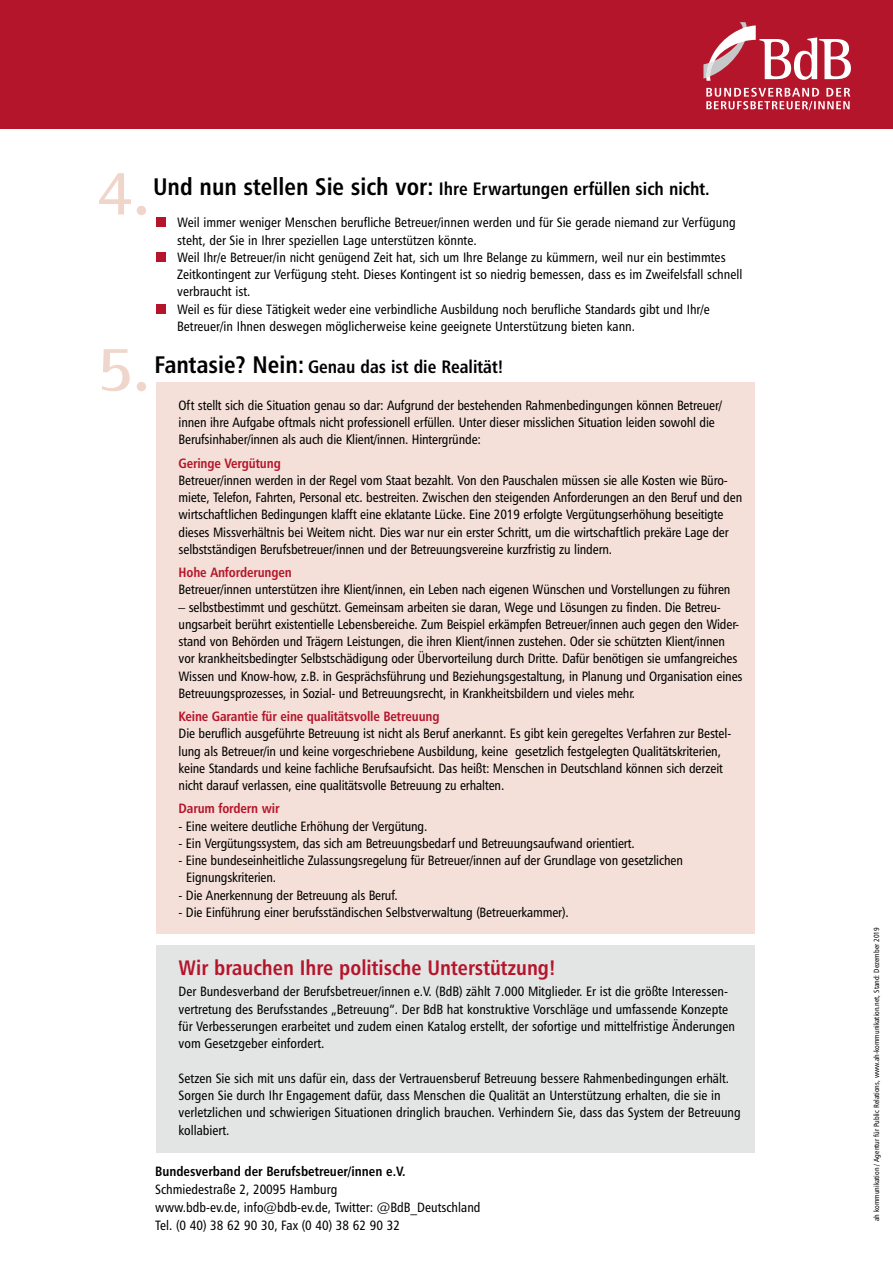
<style>
.page{position:relative;width:893px;height:1263px;background:#fff}
.page>*{position:absolute;margin:0;border:0;box-sizing:border-box;transform-origin:0 0}
.t1{font:700 66.75px "Rotis Semi Serif";color:#f0d5cb}
.t2{font:21px "Humanist 777 BT Bold Condensed B";color:#b5152b}
.t3{font:18px "Humanist 777 BT Bold Condensed B";color:#000}
.t4{font:13.5px/17.2px "Humanist 777 BT Roman Condensed B";letter-spacing:-.01em;color:#000}
.t5{font:13.5px "Humanist 777 BT Bold Condensed B";letter-spacing:-.01em;color:#b5152b}
.t6{font:13.5px "Humanist 777 BT Bold Condensed B";color:#000}
.t7{font:7.5px "Humanist 777 BT Roman Condensed B";color:#000}
.s1{font-size:24px}
</style>
<div class="page">
<div style="left:156px;top:382px;width:598px;height:551px;background:#f4e0d8"></div>
<div style="left:156px;top:945px;width:598px;height:207px;background:#e3e4e4"></div>
<div style="left:0;top:0;width:893px;height:128px;background:#b5152b"></div>
<svg style="left:706px;top:88px;width:144px;height:22px"></svg>
<svg style="left:703px;top:22px;width:148px;height:59px"></svg>
<div style="left:156px;top:217px;width:10px;height:10px;background:#b5152b"></div>
<div style="left:156px;top:252px;width:10px;height:10px;background:#b5152b"></div>
<div style="left:156px;top:304px;width:10px;height:9px;background:#b5152b"></div>
<h1 class="t1" style="left:97px;top:152px;width:55px">4.</h1>
<h3 class="t3" style="left:153px;top:177px;width:558px"><span class="s1">Und nun stellen Sie sich vor:</span> Ihre Erwartungen erfüllen sich nicht.</h3>
<p class="t4" style="left:177px;top:214px;width:567px">Weil immer weniger Menschen berufliche Betreuer/innen werden und für Sie gerade niemand zur Verfügung steht, der Sie in Ihrer speziellen Lage unterstützen könnte.<br>Weil Ihr/e Betreuer/in nicht genügend Zeit hat, sich um Ihre Belange zu kümmern, weil nur ein bestimmtes Zeitkontingent zur Verfügung steht. Dieses Kontingent ist so niedrig bemessen, dass es im Zweifelsfall schnell verbraucht ist.<br>Weil es für diese Tätigkeit weder eine verbindliche Ausbildung noch berufliche Standards gibt und Ihr/e Betreuer/in Ihnen deswegen möglicherweise keine geeignete Unterstützung bieten kann.</p>
<h1 class="t1" style="left:97px;top:328px;width:55px">5.</h1>
<h3 class="t3" style="left:154px;top:355px;width:350px"><span class="s1">Fantasie? Nein:</span> Genau das ist die Realität!</h3>
<p class="t4" style="left:179px;top:396px;width:545px">Oft stellt sich die Situation genau so dar: Aufgrund der bestehenden Rahmenbedingungen können Betreuer/ innen ihre Aufgabe oftmals nicht professionell erfüllen. Unter dieser misslichen Situation leiden sowohl die<br>Berufsinhaber/innen als auch die Klient/innen. Hintergründe:</p>
<p class="t5" style="left:179px;top:454px;width:104px">Geringe Vergütung</p>
<p class="t4" style="left:179px;top:471px;width:565px">Betreuer/innen werden in der Regel vom Staat bezahlt. Von den Pauschalen müssen sie alle Kosten wie Büro&shy;miete, Telefon, Fahrten, Personal etc. bestreiten. Zwischen den steigenden Anforderungen an den Beruf und den wirtschaftlichen Bedingungen klafft eine eklatante Lücke. Eine 2019 erfolgte Vergütungserhöhung beseitigte dieses Missverhältnis bei Weitem nicht. Dies war nur ein erster Schritt, um die wirtschaftlich prekäre Lage der selbstständigen Berufsbetreuer/innen und der Betreuungsvereine kurzfristig zu lindern.</p>
<p class="t5" style="left:179px;top:564px;width:115px">Hohe Anforderungen</p>
<p class="t4" style="left:179px;top:581px;width:553px">Betreuer/innen unterstützen ihre Klient/innen, ein Leben nach eigenen Wünschen und Vorstellungen zu führen</p>
<p class="t4" style="left:179px;top:598px;width:565px">– selbstbestimmt und geschützt. Gemeinsam arbeiten sie daran, Wege und Lösungen zu finden. Die Betreu&shy;ungsarbeit berührt existentielle Lebensbereiche. Zum Beispiel erkämpfen Betreuer/innen auch gegen den Wider&shy;stand von Behörden und Trägern Leistungen, die ihren Klient/innen zustehen. Oder sie schützten Klient/innen vor krankheitsbedingter Selbstschädigung oder Übervorteilung durch Dritte. Dafür benötigen sie umfangreiches Wissen und Know-how, z.B. in Gesprächsführung und Beziehungsgestaltung, in Planung und Organisation eines Betreuungsprozesses, in Sozial- und Betreuungsrecht, in Krankheitsbildern und vieles mehr.</p>
<p class="t5" style="left:179px;top:708px;width:262px">Keine Garantie für eine qualitätsvolle Betreuung</p>
<p class="t4" style="left:179px;top:725px;width:554px">Die beruflich ausgeführte Betreuung ist nicht als Beruf anerkannt. Es gibt kein geregeltes Verfahren zur Bestel&shy;lung als Betreuer/in und keine vorgeschriebene Ausbildung, keine gesetzlich festgelegten Qualitätskriterien, keine Standards und keine fachliche Berufsaufsicht. Das heißt: Menschen in Deutschland können sich derzeit nicht darauf verlassen, eine qualitätsvolle Betreuung zu erhalten.</p>
<p class="t5" style="left:179px;top:800px;width:102px">Darum fordern wir</p>
<p class="t4" style="left:179px;top:817px;width:250px">- Eine weitere deutliche Erhöhung der Vergütung.</p>
<p class="t4" style="left:179px;top:834px;width:458px">- Ein Vergütungssystem, das sich am Betreuungsbedarf und Betreuungsaufwand orientiert.</p>
<p class="t4" style="left:186px;top:851px;width:498px;text-indent:-8px">- Eine bundeseinheitliche Zulassungsregelung für Betreuer/innen auf der Grundlage von gesetzlichen<br>Eignungskriterien.</p>
<p class="t4" style="left:179px;top:886px;width:221px">- Die Anerkennung der Betreuung als Beruf.</p>
<p class="t4" style="left:179px;top:903px;width:392px">- Die Einführung einer berufsständischen Selbstverwaltung (Betreuerkammer).</p>
<h2 class="t2" style="left:179px;top:955px;width:378px">Wir brauchen Ihre politische Unterstützung!</h2>
<p class="t4" style="left:179px;top:983px;width:558px">Der Bundesverband der Berufsbetreuer/innen e.V. (BdB) zählt 7.000 Mitglieder. Er ist die größte Interessen&shy;vertretung des Berufsstandes „Betreuung“. Der BdB hat konstruktive Vorschläge und umfassende Konzepte für Verbesserungen erarbeitet und zudem einen Katalog erstellt, der sofortige und mittelfristige Änderungen vom Gesetzgeber einfordert.</p>
<p class="t4" style="left:179px;top:1069px;width:564px">Setzen Sie sich mit uns dafür ein, dass der Vertrauensberuf Betreuung bessere Rahmenbedingungen erhält.<br>Sorgen Sie durch Ihr Engagement dafür, dass Menschen die Qualität an Unterstützung erhalten, die sie in verletzlichen und schwierigen Situationen dringlich brauchen. Verhindern Sie, dass das System der Betreuung kollabiert.</p>
<p class="t6" style="left:155px;top:1163px;width:252px">Bundesverband der Berufsbetreuer/innen e.V.</p>
<p class="t4" style="left:155px;top:1180px;width:327px;line-height:18px">Schmiedestraße 2, 20095 Hamburg<br>www.bdb-ev.de, info@bdb-ev.de, Twitter: @BdB_Deutschland<br>Tel. (0 40) 38 62 90 30, Fax (0 40) 38 62 90 32</p>
<p class="t7" style="left:872px;top:1221px;width:295px;rotate:-90deg">ah kommunikation / Agentur für Public Relations, www.ah-kommunikation.net, Stand: Dezember 2019</p>
</div>
